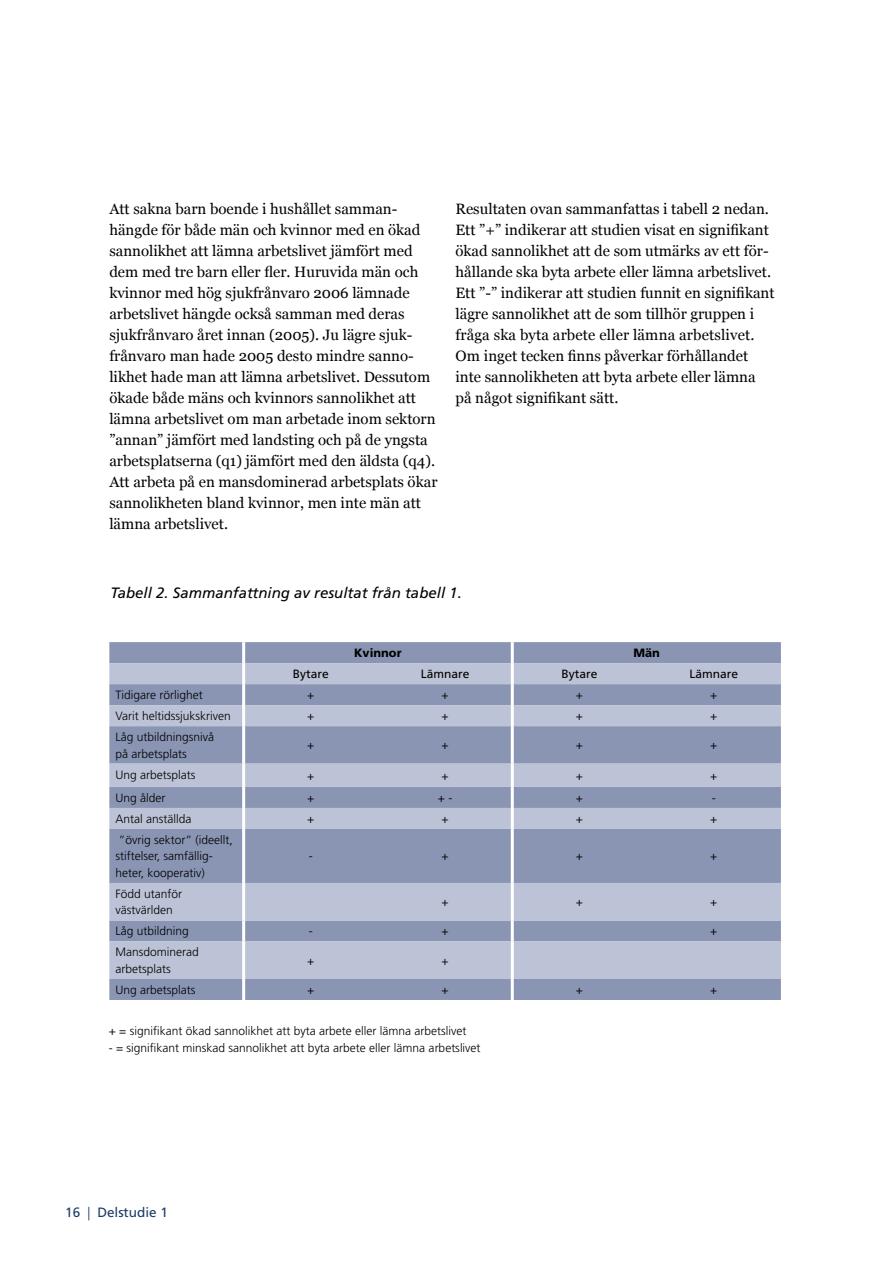
<style>
.page{position:relative;width:893px;height:1263px;background:#fff}
.page>*{position:absolute;margin:0;border:0;box-sizing:border-box;transform-origin:0 0}
.t1{font:15px/21px "Georgia";color:#000}
.t2{font:italic 15px "Frutiger SLLOTF";color:#000}
.t3{font:13.5px "Frutiger SLLOTF";color:#1e3c65}
.t4{font:300 12px/16.5px "Frutiger SLLOTF";color:#000}
.t5{font:12px "Frutiger SLLOTF";color:#000}
.t6{font:800 12px "Frutiger SLLOTF";color:#000}
.s1{font-family:"Minion Pro"}
</style>
<div class="page">
<div style="left:109px;top:642px;width:672px;height:358px;background:#8995b3"></div>
<svg style="left:109px;top:663px;width:672px;height:316px;background:#a4adc5"></svg>
<hr style="left:242px;top:642px;width:3px;height:21px;background:#fff">
<hr style="left:511px;top:642px;width:3px;height:21px;background:#fff">
<hr style="left:242px;top:663px;width:3px;height:21px;background:#fff">
<hr style="left:511px;top:663px;width:3px;height:21px;background:#fff">
<hr style="left:242px;top:684px;width:3px;height:21px;background:#fff">
<hr style="left:511px;top:684px;width:3px;height:21px;background:#fff">
<hr style="left:242px;top:705px;width:3px;height:21px;background:#fff">
<hr style="left:511px;top:705px;width:3px;height:21px;background:#fff">
<hr style="left:242px;top:726px;width:3px;height:38px;background:#fff">
<hr style="left:511px;top:726px;width:3px;height:38px;background:#fff">
<hr style="left:242px;top:764px;width:3px;height:23px;background:#fff">
<hr style="left:511px;top:764px;width:3px;height:23px;background:#fff">
<hr style="left:242px;top:787px;width:3px;height:21px;background:#fff">
<hr style="left:511px;top:787px;width:3px;height:21px;background:#fff">
<hr style="left:242px;top:808px;width:3px;height:21px;background:#fff">
<hr style="left:511px;top:808px;width:3px;height:21px;background:#fff">
<hr style="left:242px;top:829px;width:3px;height:54px;background:#fff">
<hr style="left:511px;top:829px;width:3px;height:54px;background:#fff">
<hr style="left:242px;top:883px;width:3px;height:37px;background:#fff">
<hr style="left:511px;top:883px;width:3px;height:37px;background:#fff">
<hr style="left:242px;top:920px;width:3px;height:21px;background:#fff">
<hr style="left:511px;top:920px;width:3px;height:21px;background:#fff">
<hr style="left:242px;top:941px;width:3px;height:38px;background:#fff">
<hr style="left:511px;top:941px;width:3px;height:38px;background:#fff">
<hr style="left:242px;top:979px;width:3px;height:21px;background:#fff">
<hr style="left:511px;top:979px;width:3px;height:21px;background:#fff">
<p class="t1" style="left:109px;top:198px;width:330px">Att sakna barn boende i hushållet samman&shy;hängde för både män och kvinnor med en ökad sannolikhet att lämna arbetslivet jämfört med dem med tre barn eller fler. Huruvida män och kvinnor med hög sjukfrånvaro 2006 lämnade arbetslivet hängde också samman med deras sjukfrånvaro året innan (2005). Ju lägre sjuk&shy;frånvaro man hade 2005 desto mindre sanno&shy;likhet hade man att lämna arbetslivet. Dessutom ökade både mäns och kvinnors sannolikhet att lämna arbetslivet om man arbetade inom sektorn ”annan” jämfört med landsting och på de yngsta arbetsplatserna (q1) jämfört med den äldsta (q4).<br>Att arbeta på en mansdominerad arbetsplats ökar sannolikheten bland kvinnor, men inte män att lämna arbetslivet.</p>
<p class="t1" style="left:455px;top:198px;width:321px">Resultaten ovan sammanfattas i tabell 2 nedan.<br>Ett ”+” indikerar att studien visat en signifikant ökad sannolikhet att de som utmärks av ett för&shy;hållande ska byta arbete eller lämna arbetslivet.<br>Ett ”-” indikerar att studien funnit en signifikant lägre sannolikhet att de som tillhör gruppen i fråga ska byta arbete eller lämna arbetslivet.<br>Om inget tecken finns påverkar förhållandet inte sannolikheten att byta arbete eller lämna på något signifikant sätt.</p>
<p class="t2" style="left:111px;top:584px;width:353px">Tabell 2. Sammanfattning av resultat från tabell 1.</p>
<p class="t6" style="left:354px;top:646px;width:49px">Kvinnor</p>
<p class="t6" style="left:633px;top:646px;width:28px">Män</p>
<p class="t5" style="left:293px;top:667px;width:38px">Bytare</p>
<p class="t5" style="left:421px;top:667px;width:50px">Lämnare</p>
<p class="t5" style="left:561px;top:667px;width:38px">Bytare</p>
<p class="t5" style="left:689px;top:667px;width:50px">Lämnare</p>
<p class="t4" style="left:115px;top:687px;width:89px">Tidigare rörlighet</p>
<p class="t4" style="left:307px;top:687px;width:9px">+</p>
<p class="t4" style="left:441px;top:687px;width:9px">+</p>
<p class="t4" style="left:576px;top:687px;width:9px">+</p>
<p class="t4" style="left:710px;top:687px;width:9px">+</p>
<p class="t4" style="left:115px;top:708px;width:117px">Varit heltidssjukskriven</p>
<p class="t4" style="left:307px;top:708px;width:9px">+</p>
<p class="t4" style="left:441px;top:708px;width:9px">+</p>
<p class="t4" style="left:576px;top:708px;width:9px">+</p>
<p class="t4" style="left:710px;top:708px;width:9px">+</p>
<p class="t4" style="left:115px;top:729px;width:100px">Låg utbildningsnivå på arbetsplats</p>
<p class="t4" style="left:307px;top:737px;width:9px">+</p>
<p class="t4" style="left:441px;top:737px;width:9px">+</p>
<p class="t4" style="left:576px;top:737px;width:9px">+</p>
<p class="t4" style="left:710px;top:737px;width:9px">+</p>
<p class="t4" style="left:115px;top:766px;width:82px">Ung arbetsplats</p>
<p class="t4" style="left:307px;top:767px;width:9px">+</p>
<p class="t4" style="left:441px;top:767px;width:9px">+</p>
<p class="t4" style="left:576px;top:767px;width:9px">+</p>
<p class="t4" style="left:710px;top:767px;width:9px">+</p>
<p class="t4" style="left:115px;top:790px;width:52px">Ung ålder</p>
<p class="t4" style="left:307px;top:790px;width:9px">+</p>
<p class="t4" style="left:438px;top:790px;width:16px">+ -</p>
<p class="t4" style="left:576px;top:790px;width:9px">+</p>
<p class="t4" style="left:712px;top:790px;width:5px">-</p>
<p class="t4" style="left:115px;top:811px;width:78px">Antal anställda</p>
<p class="t4" style="left:307px;top:811px;width:9px">+</p>
<p class="t4" style="left:442px;top:811px;width:9px">+</p>
<p class="t4" style="left:576px;top:811px;width:9px">+</p>
<p class="t4" style="left:710px;top:811px;width:9px">+</p>
<p class="t4" style="left:115px;top:832px;width:119px">”övrig sektor” (ideellt, stiftelser, samfällig&shy;heter, kooperativ)</p>
<p class="t4" style="left:309px;top:848px;width:5px">-</p>
<p class="t4" style="left:442px;top:848px;width:9px">+</p>
<p class="t4" style="left:576px;top:848px;width:9px">+</p>
<p class="t4" style="left:710px;top:848px;width:9px">+</p>
<p class="t4" style="left:115px;top:886px;width:68px">Född utanför västvärlden</p>
<p class="t4" style="left:442px;top:894px;width:9px">+</p>
<p class="t4" style="left:576px;top:894px;width:9px">+</p>
<p class="t4" style="left:710px;top:894px;width:9px">+</p>
<p class="t4" style="left:115px;top:923px;width:75px">Låg utbildning</p>
<p class="t4" style="left:309px;top:923px;width:5px">-</p>
<p class="t4" style="left:442px;top:923px;width:9px">+</p>
<p class="t4" style="left:710px;top:923px;width:9px">+</p>
<p class="t4" style="left:115px;top:944px;width:85px">Mansdominerad arbetsplats</p>
<p class="t4" style="left:307px;top:952px;width:9px">+</p>
<p class="t4" style="left:442px;top:952px;width:9px">+</p>
<p class="t4" style="left:115px;top:982px;width:82px">Ung arbetsplats</p>
<p class="t4" style="left:307px;top:982px;width:9px">+</p>
<p class="t4" style="left:442px;top:982px;width:9px">+</p>
<p class="t4" style="left:576px;top:982px;width:9px">+</p>
<p class="t4" style="left:710px;top:982px;width:9px">+</p>
<p class="t4" style="left:109px;top:1023px;width:359px">+ = signifikant ökad sannolikhet att byta arbete eller lämna arbetslivet</p>
<p class="t4" style="left:109px;top:1040px;width:373px">- = signifikant minskad sannolikhet att byta arbete eller lämna arbetslivet</p>
<p class="t3" style="left:65px;top:1204px;width:104px">16 <span class="s1">|</span> Delstudie 1</p>
</div>
